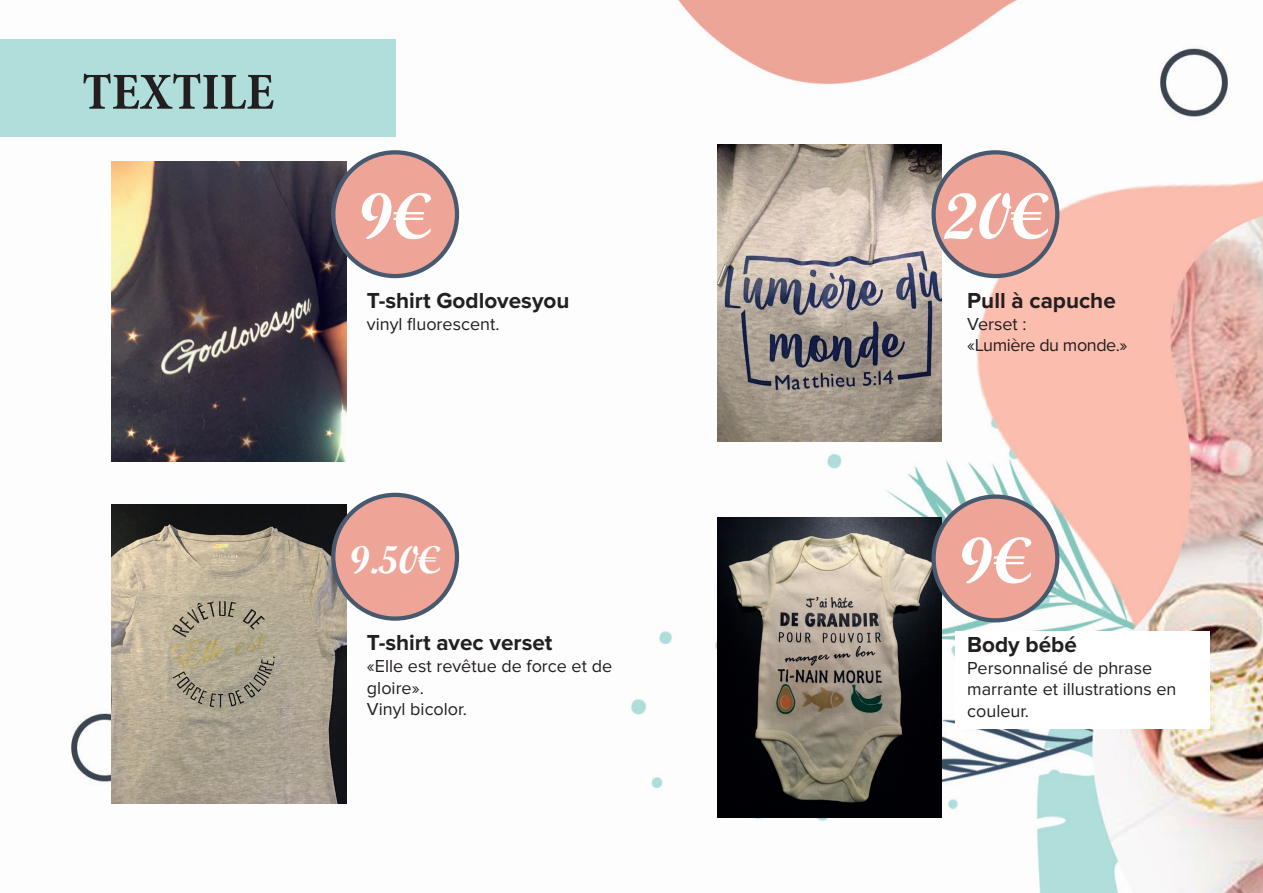
<style>
.page{position:relative;width:1263px;height:893px;background:#fff}
.page>*{position:absolute;margin:0;border:0;box-sizing:border-box;transform-origin:0 0}
.t1{font:65.4px "Script MT Bold";color:#fff}
.t2{font:700 condensed 52.5px "Minion Pro";color:#231f20}
.t3{font:38.7px "Script MT Bold";color:#fff}
.t4{font:700 22.5px "Proxima Nova";color:#231f20}
.t5{font:18px/21.6px "Proxima Nova";color:#231f20}
.t6{font:18px/21.6px "Proxima Nova";letter-spacing:-.025em;color:#231f20}
</style>
<div class="page">
<img style="left:71px;top:1px;width:1192px;height:891px">
<img style="left:718px;top:518px;width:224px;height:299px">
<div style="left:933px;top:497px;width:124px;height:123px;background:#eea598;border-radius:50%"></div>
<div style="left:931px;top:494px;width:128px;height:128px;border:4px solid #47596e;border-radius:50%"></div>
<img style="left:111px;top:162px;width:236px;height:299px">
<div style="left:333px;top:152px;width:124px;height:124px;background:#eea598;border-radius:50%"></div>
<div style="left:331px;top:150px;width:128px;height:128px;border:4px solid #47596e;border-radius:50%"></div>
<img style="left:111px;top:504px;width:236px;height:299px">
<div style="left:333px;top:495px;width:124px;height:124px;background:#eea598;border-radius:50%"></div>
<div style="left:331px;top:493px;width:128px;height:128px;border:4px solid #47596e;border-radius:50%"></div>
<img style="left:718px;top:144px;width:224px;height:297px">
<div style="left:933px;top:152px;width:124px;height:124px;background:#eea598;border-radius:50%"></div>
<div style="left:931px;top:150px;width:128px;height:128px;border:4px solid #47596e;border-radius:50%"></div>
<div style="left:955px;top:631px;width:255px;height:98px;background:#fff"></div>
<div style="left:0;top:39px;width:395px;height:98px;background:#afdedb"></div>
<h2 class="t2" style="left:82px;top:56px;width:193px">TEXTILE</h2>
<h1 class="t1" style="left:360px;top:176px;width:72px">9€</h1>
<p class="t4" style="left:367px;top:287px;width:204px">T-shirt Godlovesyou</p>
<p class="t5" style="left:367px;top:313px;width:134px">vinyl fluorescent.</p>
<h3 class="t3" style="left:350px;top:536px;width:91px">9.50€</h3>
<p class="t4" style="left:367px;top:630px;width:187px">T-shirt avec verset</p>
<p class="t5" style="left:367px;top:655px;width:247px">«Elle est revêtue de force et de gloire».<br>Vinyl bicolor.</p>
<h1 class="t1" style="left:943px;top:176px;width:106px">20€</h1>
<p class="t4" style="left:967px;top:287px;width:150px">Pull à capuche</p>
<p class="t6" style="left:967px;top:313px;width:162px">Verset :<br>«Lumière du monde.»</p>
<h1 class="t1" style="left:960px;top:520px;width:72px">9€</h1>
<p class="t4" style="left:967px;top:632px;width:111px">Body bébé</p>
<p class="t5" style="left:967px;top:657px;width:211px">Personnalisé de phrase marrante et illustrations en couleur.</p>
</div>
